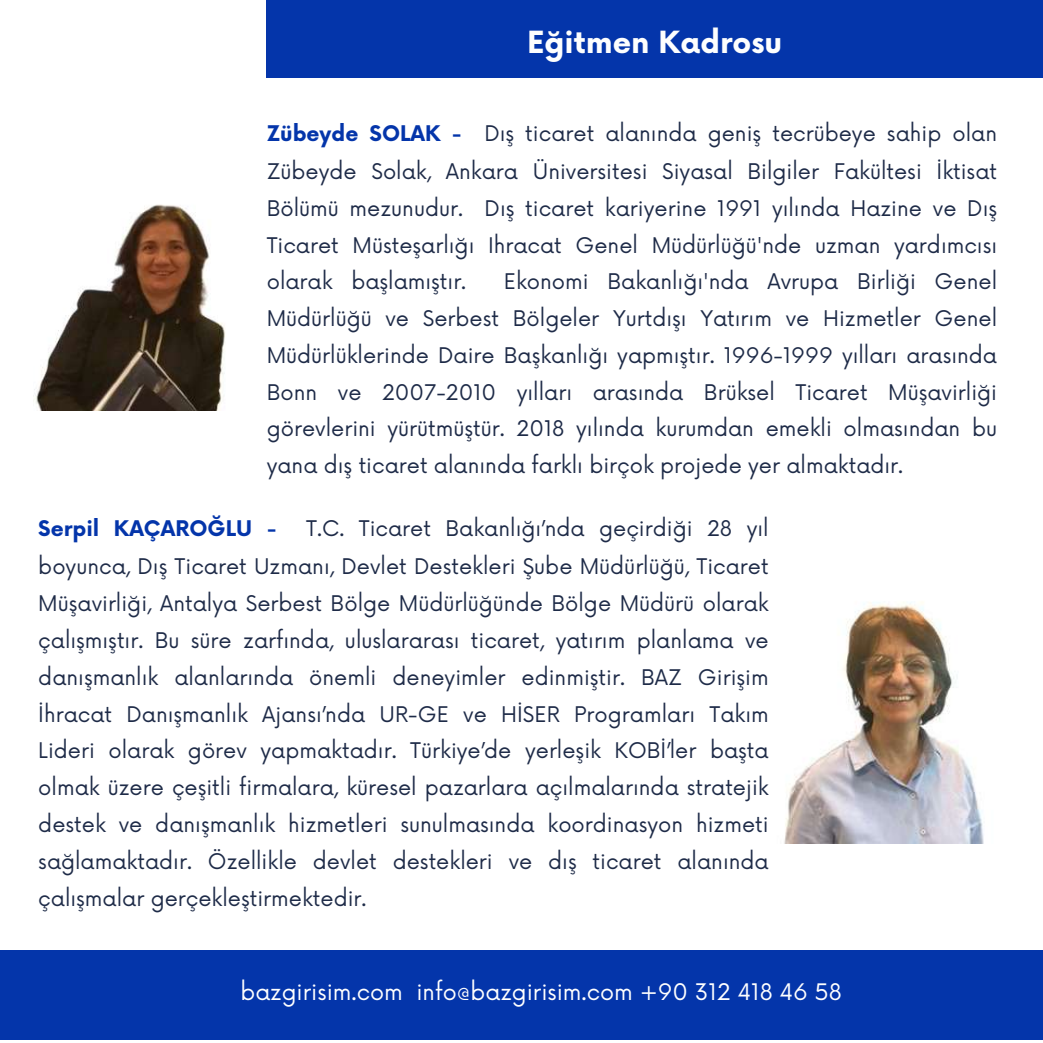
<style>
.page{position:relative;width:1043px;height:1043px;background:#fff}
.page>*{position:absolute;margin:0;border:0;box-sizing:border-box;transform-origin:0 0}
.t1{font:700 29.75px "Now";color:#fdfefe}
.t2{font:22.22px "Now";color:#fff}
.t3{font:21px/36.9px "Now";color:#1e2b48;text-align:justify}
.t4{font:700 21px "Now";color:#0435aa}
.s1{font-weight:700;color:#0435aa}
</style>
<div class="page">
<div style="left:266px;top:0;width:776px;height:77px;background:#0435aa"></div>
<div style="left:0;top:949px;width:1042px;height:89px;background:#0435aa"></div>
<img style="left:34px;top:204px;width:191px;height:206px">
<img style="left:784px;top:602px;width:200px;height:241px">
<h1 class="t1" style="left:527px;top:26px;width:256px">Eğitmen Kadrosu</h1>
<p class="t3" style="left:266px;top:116px;width:731px"><span class="s1">Zübeyde SOLAK -</span> Dış ticaret alanında geniş tecrübeye sahip olan Zübeyde Solak, Ankara Üniversitesi Siyasal Bilgiler Fakültesi İktisat Bölümü mezunudur. Dış ticaret kariyerine 1991 yılında Hazine ve Dış Ticaret Müsteşarlığı Ihracat Genel Müdürlüğü'nde uzman yardımcısı olarak başlamıştır.</p>
<p class="t3" style="left:266px;top:264px;width:731px;text-indent:237px">Ekonomi Bakanlığı'nda Avrupa Birliği Genel Müdürlüğü ve Serbest Bölgeler Yurtdışı Yatırım ve Hizmetler Genel Müdürlüklerinde Daire Başkanlığı yapmıştır. 1996-1999 yılları arasında Bonn ve 2007-2010 yılları arasında Brüksel Ticaret Müşavirliği görevlerini yürütmüştür. 2018 yılında kurumdan emekli olmasından bu yana dış ticaret alanında farklı birçok projede yer almaktadır.</p>
<p class="t4" style="left:38px;top:517px;width:240px">Serpil KAÇAROĞLU -</p>
<p class="t3" style="left:38px;top:511px;width:731px;text-indent:268px">T.C. Ticaret Bakanlığı’nda geçirdiği 28 yıl boyunca, Dış Ticaret Uzmanı, Devlet Destekleri Şube Müdürlüğü, Ticaret Müşavirliği, Antalya Serbest Bölge Müdürlüğünde Bölge Müdürü olarak çalışmıştır. Bu süre zarfında, uluslararası ticaret, yatırım planlama ve danışmanlık alanlarında önemli deneyimler edinmiştir. BAZ Girişim İhracat Danışmanlık Ajansı’nda UR-GE ve HİSER Programları Takım Lideri olarak görev yapmaktadır. Türkiye’de yerleşik KOBİ’ler başta olmak üzere çeşitli firmalara, küresel pazarlara açılmalarında stratejik destek ve danışmanlık hizmetleri sunulmasında koordinasyon hizmeti sağlamaktadır. Özellikle devlet destekleri ve dış ticaret alanında çalışmalar gerçekleştirmektedir.</p>
<p class="t2" style="left:240px;top:979px;width:602px">bazgirisim.com info@bazgirisim.com +90 312 418 46 58</p>
</div>
